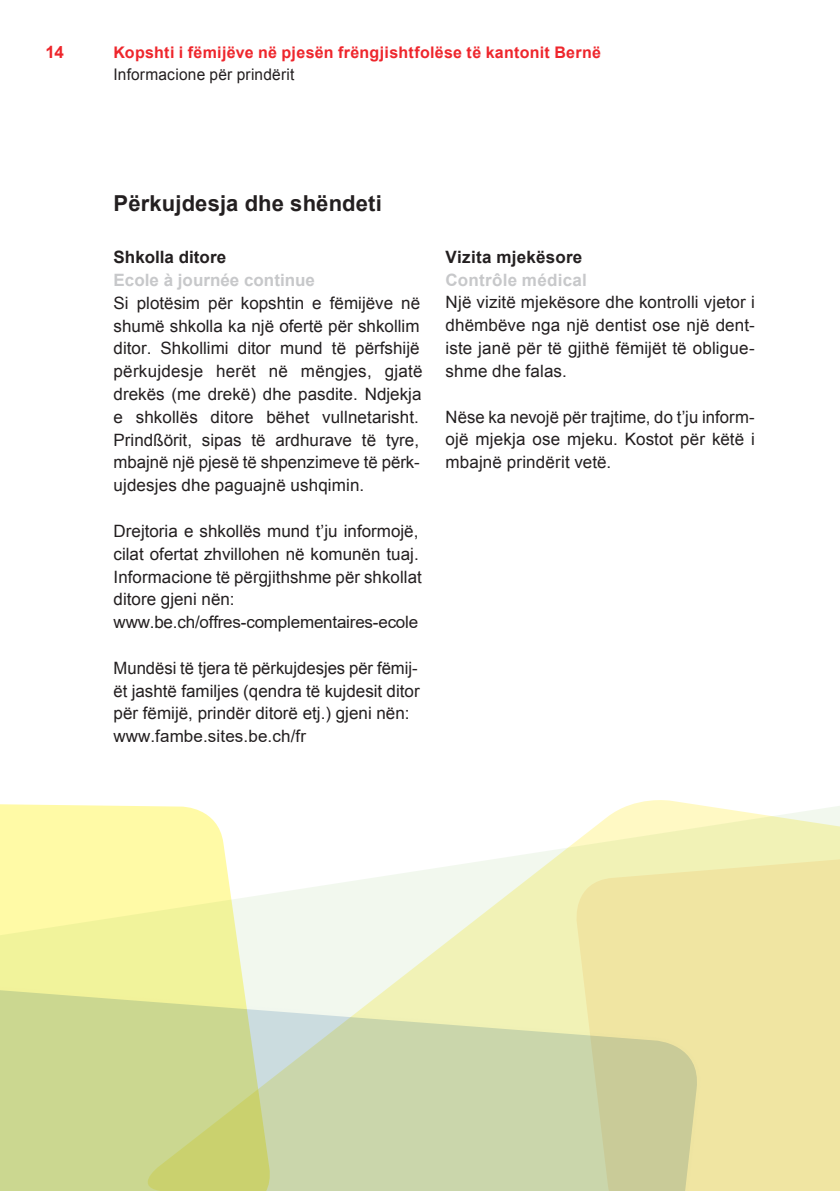
<style>
.page{position:relative;width:840px;height:1191px;background:#fff}
.page>*{position:absolute;margin:0;border:0;box-sizing:border-box;transform-origin:0 0}
.t1{font:700 22px "Arial";letter-spacing:.005em;color:#231f20}
.t2{font:17px/22.8px "Arial";color:#231f20}
.t3{font:700 17px "Arial";color:#c7c8ca}
.t4{font:700 17px "Arial";letter-spacing:.005em;color:#231f20}
.t5{font:700 17px "Arial";color:#ee262c}
.t6{font:700 16px "Arial";letter-spacing:.02em;color:#ee262c}
.t7{font:16px "Arial";letter-spacing:.015em;color:#231f20;scale:.96 1}
</style>
<div class="page">
<svg style="left:0;top:804px;width:130px;height:387px;background:#e2e799"></svg>
<svg style="left:130px;top:806px;width:441px;height:385px;background:#e2e8bd"></svg>
<svg style="left:571px;top:800px;width:268px;height:391px;background:#eae4a8"></svg>
<p class="t5" style="left:45px;top:40px;width:20px">14</p>
<p class="t6" style="left:113px;top:41px;width:489px">Kopshti i fëmijëve në pjesën frëngjishtfolëse të kantonit Bernë</p>
<p class="t7" style="left:113px;top:64px;width:190px">Informacione për prindërit</p>
<p class="t1" style="left:113px;top:189px;width:269px">Përkujdesja dhe shëndeti</p>
<p class="t4" style="left:113px;top:246px;width:114px">Shkolla ditore</p>
<p class="t3" style="left:113px;top:269px;width:203px">Ecole à journée continue</p>
<p class="t2" style="left:113px;top:292px;width:310px">Si plotësim për kopshtin e fëmijëve në shumë shkolla ka një ofertë për shkollim ditor. Shkollimi ditor mund të përfshijë përkujdesje herët në mëngjes, gjatë drekës (me drekë) dhe pasdite. Ndjekja e shkollës ditore bëhet vullnetarisht.<br>Prindßörit, sipas të ardhurave të tyre, mbajnë një pjesë të shpenzimeve të përk&shy;ujdesjes dhe paguajnë ushqimin.</p>
<p class="t2" style="left:113px;top:520px;width:309px">Drejtoria e shkollës mund t’ju informojë, cilat ofertat zhvillohen në komunën tuaj.<br>Informacione të përgjithshme për shkollat ditore gjeni nën: www.be.ch/offres-complementaires-ecole</p>
<p class="t2" style="left:113px;top:656px;width:307px">Mundësi të tjera të përkujdesjes për fëmij&shy;ët jashtë familjes (qendra të kujdesit ditor për fëmijë, prindër ditorë etj.) gjeni nën: www.fambe.sites.be.ch/fr</p>
<p class="t4" style="left:445px;top:246px;width:138px">Vizita mjekësore</p>
<p class="t3" style="left:445px;top:268px;width:143px">Contrôle médical</p>
<p class="t2" style="left:445px;top:291px;width:310px;text-align:justify">Një vizitë mjekësore dhe kontrolli vjetor i dhëmbëve nga një dentist ose një dent&shy;iste janë për të gjithë fëmijët të obligue&shy;shme dhe falas.</p>
<p class="t2" style="left:445px;top:405px;width:310px;text-align:justify">Nëse ka nevojë për trajtime, do t’ju inform&shy;ojë mjekja ose mjeku. Kostot për këtë i mbajnë prindërit vetë.</p>
</div>
